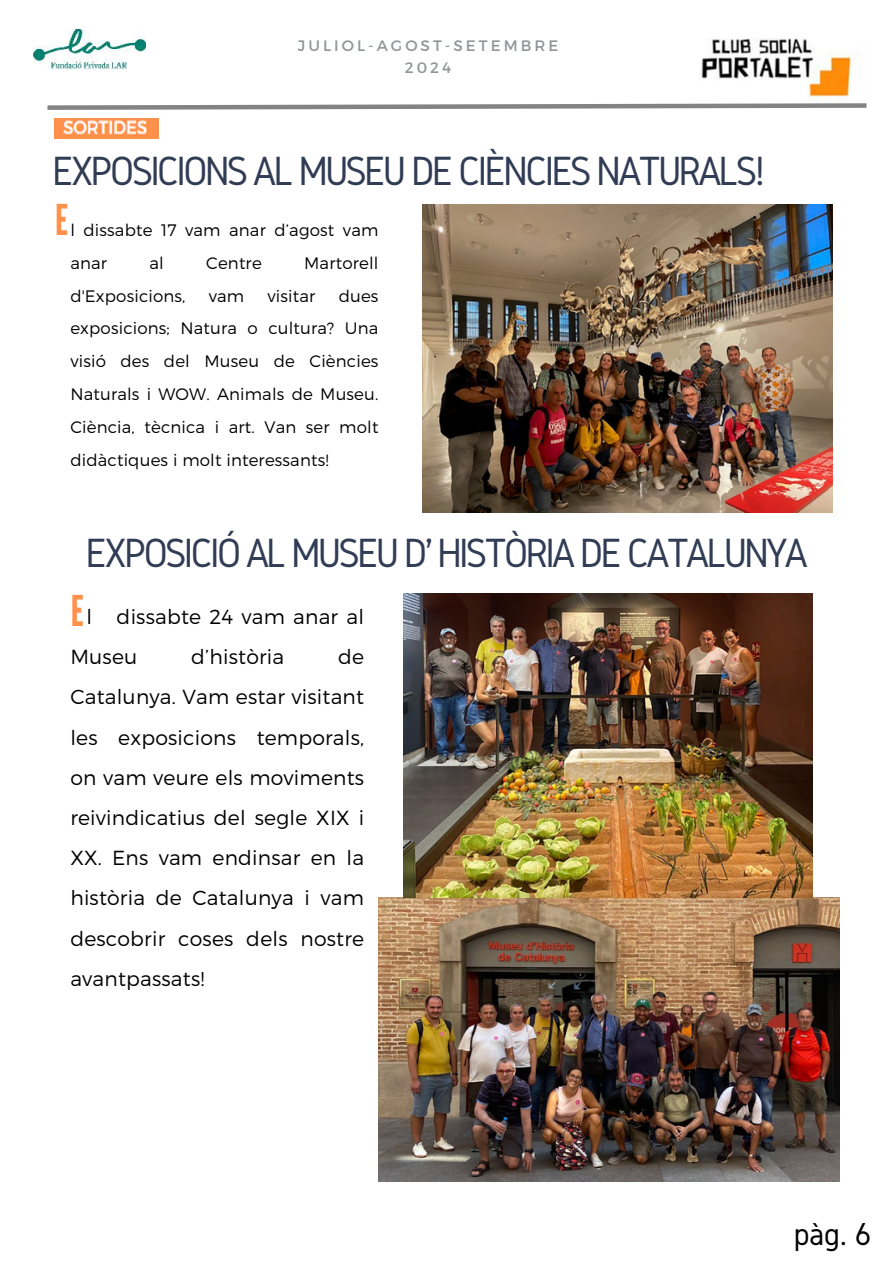
<style>
.page{position:relative;width:894px;height:1264px;background:#fff}
.page>*{position:absolute;margin:0;border:0;box-sizing:border-box;transform-origin:0 0}
.t1{font:42.45px "Gidole";letter-spacing:-.07em;color:#313c55}
.t2{font:42.45px "League Gothic";color:#ff914d}
.t3{font:33px "Gidole";color:#000}
.t4{font:300 20.4px/40.2px "Montserrat";letter-spacing:.01em;color:#000}
.t5{font:300 16.65px/32.8px "Montserrat";letter-spacing:.01em;color:#000}
.t6{font:15.15px/21.9px "Montserrat";letter-spacing:.2em;color:#919597;text-align:center}
</style>
<div class="page">
<img style="left:34px;top:29px;width:111px;height:41px">
<img style="left:701px;top:38px;width:161px;height:63px">
<svg style="left:47px;top:101px;width:820px;height:9px"></svg>
<img style="left:422px;top:205px;width:410px;height:307px">
<img style="left:55px;top:119px;width:103px;height:19px">
<img style="left:378px;top:897px;width:460px;height:284px">
<img style="left:404px;top:594px;width:408px;height:303px">
<h3 class="t6" style="left:298px;top:34px;width:262px">JULIOL-AGOST-SETEMBRE<br>2024</h3>
<p class="t1" style="left:52px;top:148px;width:715px">EXPOSICIONS AL MUSEU DE CIÈNCIES NATURALS!</p>
<p class="t2" style="left:55px;top:195px;width:15px">E</p>
<p class="t5" style="left:70px;top:213px;width:309px">l dissabte 17 vam anar d’agost vam anar</p>
<p class="t5" style="left:149px;top:245px;width:16px">al</p>
<p class="t5" style="left:206px;top:245px;width:57px">Centre</p>
<p class="t5" style="left:304px;top:245px;width:76px">Martorell</p>
<p class="t5" style="left:70px;top:278px;width:117px">d'Exposicions,</p>
<p class="t5" style="left:209px;top:278px;width:37px">vam</p>
<p class="t5" style="left:267px;top:278px;width:49px">visitar</p>
<p class="t5" style="left:70px;top:278px;width:309px;text-align:justify;text-indent:268px">dues exposicions; Natura o cultura? Una visió des del Museu de Ciències Naturals i WOW. Animals de Museu.<br>Ciència, tècnica i art. Van ser molt didàctiques i molt interessants!</p>
<p class="t1" style="left:86px;top:529px;width:723px">EXPOSICIÓ AL MUSEU D’ HISTÒRIA DE CATALUNYA</p>
<h2 class="t2" style="left:71px;top:586px;width:15px">E</h2>
<p class="t4" style="left:70px;top:595px;width:295px;text-indent:16px">l dissabte 24 vam anar al<br>Museu</p>
<p class="t4" style="left:191px;top:635px;width:94px">d’història</p>
<p class="t4" style="left:70px;top:635px;width:295px;text-align:justify;text-indent:268px">de Catalunya. Vam estar visitant les exposicions temporals, on vam veure els moviments reivindicatius del segle XIX i XX. Ens vam endinsar en la història de Catalunya i vam descobrir coses dels nostre avantpassats!</p>
<h1 class="t3" style="left:793px;top:1215px;width:79px">pàg. 6</h1>
</div>
